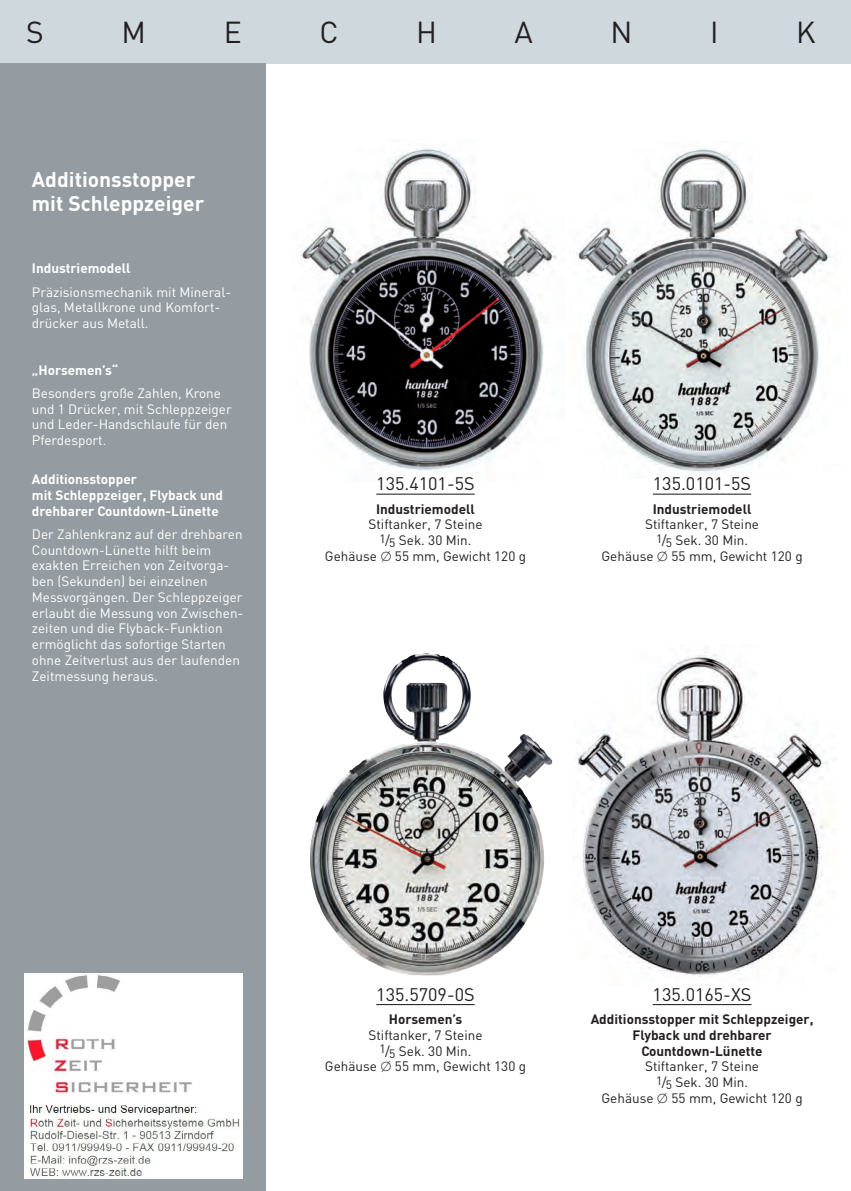
<style>
.page{position:relative;width:851px;height:1191px;background:#fff}
.page>*{position:absolute;margin:0;border:0;box-sizing:border-box;transform-origin:0 0}
.t1{font:30px "DIN";color:#231f20}
.t2{font:700 21px/24px "DIN";color:#fff}
.t3{font:18px "DIN";color:#231f20}
.t4{font:13.5px/15.8px "DIN";color:#fff}
.t5{font:13.5px/15.8px "DIN";color:#231f20;text-align:center}
.t6{font:700 13.5px/15.8px "DIN";color:#231f20;text-align:center}
.t7{font:700 13.5px/15.8px "DIN";color:#fff}
.s1{font-family:"European Pi Two"}
</style>
<div class="page">
<img style="left:573px;top:652px;width:263px;height:325px">
<img style="left:300px;top:148px;width:257px;height:323px">
<img style="left:576px;top:148px;width:257px;height:330px">
<div style="left:0;top:0;width:850px;height:64px;background:#ced8dd"></div>
<div style="left:0;top:64px;width:266px;height:1127px;background:#949ca1"></div>
<hr style="left:376px;top:493px;width:98px;height:1px;background:#231f20">
<hr style="left:652px;top:493px;width:99px;height:1px;background:#231f20">
<hr style="left:376px;top:1004px;width:98px;height:1px;background:#231f20">
<hr style="left:652px;top:1004px;width:99px;height:1px;background:#231f20">
<img style="left:310px;top:653px;width:242px;height:322px">
<img style="left:24px;top:973px;width:218px;height:206px">
<h1 class="t1" style="left:26px;top:15px;width:19px">S</h1>
<h1 class="t1" style="left:121px;top:15px;width:26px">M</h1>
<h1 class="t1" style="left:224px;top:15px;width:19px">E</h1>
<h1 class="t1" style="left:319px;top:15px;width:21px">C</h1>
<h1 class="t1" style="left:416px;top:15px;width:22px">H</h1>
<h1 class="t1" style="left:514px;top:15px;width:20px">A</h1>
<h1 class="t1" style="left:610px;top:15px;width:23px">N</h1>
<h1 class="t1" style="left:710px;top:15px;width:10px">I</h1>
<h1 class="t1" style="left:796px;top:15px;width:21px">K</h1>
<h2 class="t2" style="left:32px;top:166px;width:174px">Additionsstopper mit Schleppzeiger</h2>
<p class="t7" style="left:32px;top:260px;width:100px">Industriemodell</p>
<p class="t4" style="left:32px;top:283px;width:201px">Präzisionsmechanik mit Mineral&shy;glas, Metallkrone und Komfort&shy;drücker aus Metall.</p>
<p class="t7" style="left:32px;top:361px;width:88px">„Horsemen’s“</p>
<p class="t4" style="left:32px;top:385px;width:201px">Besonders große Zahlen, Krone und 1 Drücker, mit Schleppzeiger und Leder-Handschlaufe für den<br>Pferdesport.</p>
<p class="t7" style="left:32px;top:471px;width:193px">Additionsstopper<br>mit Schleppzeiger, Flyback und drehbarer Countdown-Lünette</p>
<p class="t4" style="left:32px;top:525px;width:213px">Der Zahlenkranz auf der drehbaren<br>Countdown-Lünette hilft beim exakten Erreichen von Zeitvorga&shy;ben (Sekunden) bei einzelnen<br>Messvorgängen. Der Schleppzeiger erlaubt die Messung von Zwischen&shy;zeiten und die Flyback-Funktion ermöglicht das sofortige Starten ohne Zeitverlust aus der laufenden<br>Zeitmessung heraus.</p>
<h3 class="t3" style="left:376px;top:473px;width:100px">135.4101-5S</h3>
<p class="t6" style="left:376px;top:500px;width:100px">Industriemodell</p>
<p class="t5" style="left:325px;top:516px;width:203px">Stiftanker, 7 Steine<br><sup>1</sup>/<sub>5</sub> Sek. 30 Min.<br>Gehäuse <span class="s1">-</span> 55 mm, Gewicht 120 g</p>
<h3 class="t3" style="left:652px;top:473px;width:100px">135.0101-5S</h3>
<p class="t6" style="left:652px;top:500px;width:100px">Industriemodell</p>
<p class="t5" style="left:601px;top:516px;width:203px">Stiftanker, 7 Steine<br><sup>1</sup>/<sub>5</sub> Sek. 30 Min.<br>Gehäuse <span class="s1">-</span> 55 mm, Gewicht 120 g</p>
<h3 class="t3" style="left:376px;top:983px;width:100px">135.5709-0S</h3>
<p class="t6" style="left:389px;top:1011px;width:75px">Horsemen’s</p>
<p class="t5" style="left:325px;top:1026px;width:203px">Stiftanker, 7 Steine<br><sup>1</sup>/<sub>5</sub> Sek. 30 Min.<br>Gehäuse <span class="s1">-</span> 55 mm, Gewicht 130 g</p>
<h3 class="t3" style="left:652px;top:983px;width:100px">135.0165-XS</h3>
<p class="t6" style="left:590px;top:1011px;width:224px">Additionsstopper mit Schleppzeiger,<br>Flyback und drehbarer<br>Countdown-Lünette</p>
<p class="t5" style="left:601px;top:1058px;width:203px">Stiftanker, 7 Steine<br><sup>1</sup>/<sub>5</sub> Sek. 30 Min.<br>Gehäuse <span class="s1">-</span> 55 mm, Gewicht 120 g</p>
</div>
